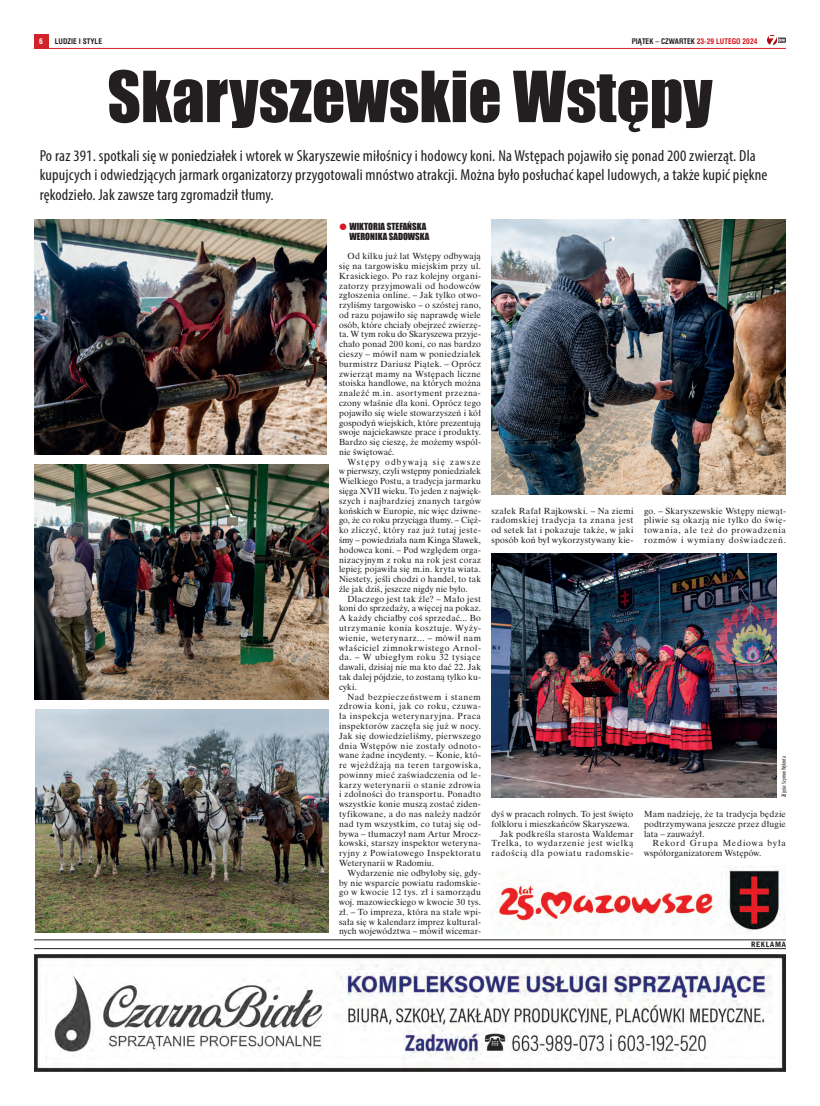
<style>
.page{position:relative;width:820px;height:1106px;background:#fff}
.page>*{position:absolute;margin:0;border:0;box-sizing:border-box;transform-origin:0 0}
.t1{font:65px "Impact";color:#231f20}
.t2{font:condensed 16px/19.2px "Myriad Pro";letter-spacing:.01em;color:#231f20}
.t3{font:9px/9.8px "Impact CE";color:#231f20}
.t4{font:8.5px/9.8px "Dutch 801 Rm PL";letter-spacing:.025em;color:#231f20;text-align:justify}
.t5{font:8.5px "Dutch 801 Rm PL";letter-spacing:.065em;color:#231f20}
.t6{font:8.5px "Dutch 801 Rm PL";letter-spacing:.07em;color:#231f20}
.t7{font:600 condensed 8px "Franklin Gothic";letter-spacing:.1em;color:#231f20}
.t8{font:700 7.5px "Swis 721 Cn PL";color:#231f20}
.t9{font:700 7.5px "Swis 721 Cn PL";color:#fff}
.t10{font:condensed 6px "Myriad Pro";color:#231f20;scale:.9 1}
.s1{color:#d7171f}
</style>
<div class="page">
<div style="left:34px;top:34px;width:14px;height:14px;background:#d1232a"></div>
<hr style="left:34px;top:48px;width:751px;height:1px;background:#d1232a">
<svg style="left:767px;top:35px;width:17px;height:10px"></svg>
<img style="left:34px;top:954px;width:751px;height:117px">
<hr style="left:34px;top:939px;width:751px;height:1px;background:#231f20">
<hr style="left:34px;top:948px;width:751px;height:1px;background:#231f20">
<img style="left:491px;top:553px;width:285px;height:244px">
<img style="left:34px;top:220px;width:292px;height:235px">
<img style="left:34px;top:464px;width:294px;height:235px">
<img style="left:36px;top:709px;width:292px;height:223px">
<img style="left:491px;top:220px;width:294px;height:274px">
<img style="left:491px;top:866px;width:294px;height:67px">
<p class="t9" style="left:39px;top:37px;width:5px">6</p>
<p class="t8" style="left:55px;top:37px;width:49px">LUDZIE I STYLE</p>
<p class="t8" style="left:631px;top:37px;width:127px">PIĄTEK – CZWARTEK <span class="s1">23-29 LUTEGO 2024</span></p>
<h1 class="t1" style="left:107px;top:46px;width:606px">Skaryszewskie Wstępy</h1>
<p class="t2" style="left:40px;top:146px;width:729px">Po raz 391. spotkali się w poniedziałek i wtorek w Skaryszewie miłośnicy i hodowcy koni. Na Wstępach pojawiło się ponad 200 zwierząt. Dla kupujcych i odwiedzjących jarmark organizatorzy przygotowali mnóstwo atrakcji. Można było posłuchać kapel ludowych, a także kupić piękne rękodzieło. Jak zawsze targ zgromadził tłumy.</p>
<p class="t3" style="left:349px;top:221px;width:82px">WIKTORIA STEFAŃSKA<br>WERONIKA SADOWSKA</p>
<p class="t4" style="left:339px;top:251px;width:143px;text-indent:8px">Od kilku już lat Wstępy odbywają się na targowisku miejskim przy ul.<br>Krasickiego. Po raz kolejny organi&shy;zatorzy przyjmowali od hodowców zgłoszenia online. – Jak tylko otwo&shy;rzyliśmy targowisko – o szóstej rano, od razu pojawiło się naprawdę wiele osób, które chciały obejrzeć zwierzę&shy;ta. W tym roku do Skaryszewa przyje&shy;chało ponad 200 koni, co nas bardzo cieszy – mówił nam w poniedziałek burmistrz Dariusz Piątek. – Oprócz zwierząt mamy na Wstępach liczne stoiska handlowe, na których można znaleźć m.in. asortyment przezna&shy;czony właśnie dla koni. Oprócz tego pojawiło się wiele stowarzyszeń i kół gospodyń wiejskich, które prezentują swoje najciekawsze prace i produkty.<br>Bardzo się cieszę, że możemy wspól&shy;nie świętować.</p>
<p class="t4" style="left:339px;top:456px;width:143px;text-indent:9px">Wstępy odbywają się zawsze w pierwszy, czyli wstępny poniedziałek Wielkiego Postu, a tradycja jarmarku sięga XVII wieku. To jeden z najwięk&shy;szych i najbardziej znanych targów końskich w Europie, nic więc dziwne&shy;go, że co roku przyciąga tłumy. – Cięż&shy;ko zliczyć, który raz już tutaj jeste&shy;śmy – powiedziała nam Kinga Sławek, hodowca koni. – Pod względem orga&shy;nizacyjnym z roku na rok jest coraz lepiej; pojawiła się m.in. kryta wiata.<br>Niestety, jeśli chodzi o handel, to tak źle jak dziś, jeszcze nigdy nie było.</p>
<p class="t4" style="left:339px;top:593px;width:143px;text-indent:8px">Dlaczego jest tak źle? – Mało jest koni do sprzedaży, a więcej na pokaz.<br>A każdy chciałby coś sprzedać... Bo utrzymanie konia kosztuje. Wyży&shy;wienie, weterynarz... – mówił nam właściciel zimnokrwistego Arnol&shy;da. – W ubiegłym roku 32 tysiące dawali, dzisiaj nie ma kto dać 22. Jak tak dalej pójdzie, to zostaną tylko ku&shy;cyki.</p>
<p class="t4" style="left:339px;top:691px;width:143px;text-indent:8px">Nad bezpieczeństwem i stanem zdrowia koni, jak co roku, czuwa&shy;ła inspekcja weterynaryjna. Praca inspektorów zaczęła się już w nocy.<br>Jak się dowiedzieliśmy, pierwszego dnia Wstępów nie zostały odnoto&shy;wane żadne incydenty. – Konie, któ&shy;re wjeżdżają na teren targowiska, powinny mieć zaświadczenia od le&shy;karzy weterynarii o stanie zdrowia i zdolności do transportu. Ponadto wszystkie konie muszą zostać ziden&shy;tyfikowane, a do nas należy nadzór nad tym wszystkim, co tutaj się od&shy;bywa – tłumaczył nam Artur Mrocz&shy;kowski, starszy inspektor weteryna&shy;ryjny z Powiatowego Inspektoratu Weterynarii w Radomiu.</p>
<p class="t4" style="left:339px;top:867px;width:143px;text-indent:8px">Wydarzenie nie odbyłoby się, gdy&shy;by nie wsparcie powiatu radomskie&shy;go w kwocie 12 tys. zł i samorządu woj. mazowieckiego w kwocie 30 tys. zł. – To impreza, która na stałe wpi&shy;sała się w kalendarz imprez kultural&shy;nych województwa – mówił wicemar-</p>
<p class="t4" style="left:491px;top:505px;width:143px">szałek Rafał Rajkowski. – Na ziemi radomskiej tradycja ta znana jest od setek lat i pokazuje także, w jaki sposób koń był wykorzystywany kie-</p>
<p class="t4" style="left:643px;top:505px;width:143px">go. – Skaryszewskie Wstępy niewąt&shy;pliwie są okazją nie tylko do świę&shy;towania, ale też do prowadzenia rozmów i wymiany doświadczeń.</p>
<p class="t4" style="left:491px;top:809px;width:143px">dyś w pracach rolnych. To jest święto</p>
<p class="t4" style="left:491px;top:818px;width:140px">folkloru i mieszkańców Skaryszewa.</p>
<p class="t4" style="left:500px;top:828px;width:135px">Jak podkreśla starosta Waldemar</p>
<p class="t5" style="left:491px;top:838px;width:143px">Trelka, to wydarzenie jest wielką</p>
<p class="t6" style="left:491px;top:847px;width:143px">radością dla powiatu radomskie-</p>
<p class="t10" style="left:780px;top:797px;width:47px;rotate:-90deg">Zdjęcia: Szymon Wykrota</p>
<p class="t4" style="left:643px;top:809px;width:143px">Mam nadzieję, że ta tradycja będzie podtrzymywana jeszcze przez długie lata – zauważył.</p>
<p class="t4" style="left:643px;top:838px;width:143px;text-indent:8px">Rekord Grupa Mediowa była współorganizatorem Wstępów.</p>
<p class="t7" style="left:750px;top:939px;width:36px">REKLAMA</p>
</div>
